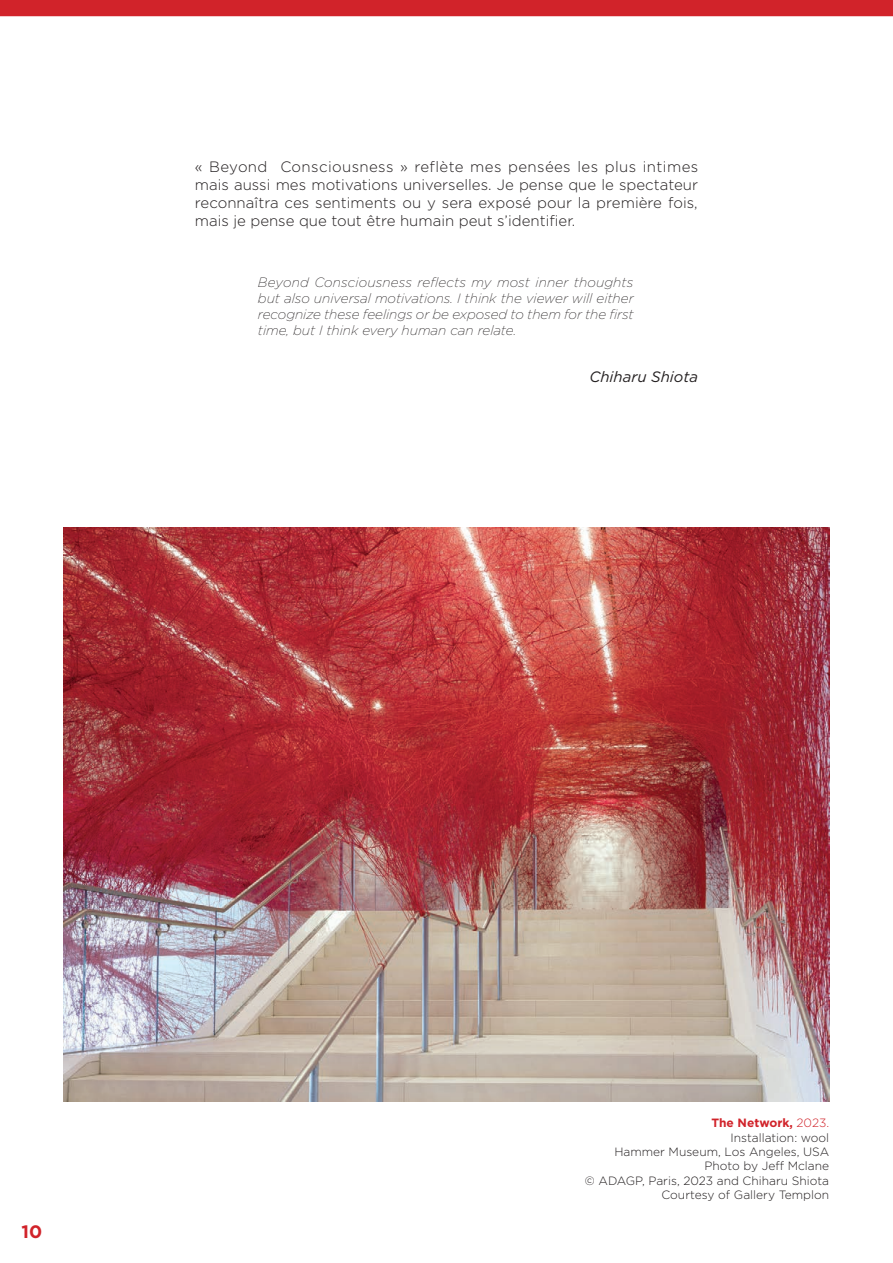
<style>
.page{position:relative;width:893px;height:1263px;background:#fff}
.page>*{position:absolute;margin:0;border:0;box-sizing:border-box;transform-origin:0 0}
.t1{font:700 18px "Gotham";color:#d1232a}
.t2{font:300 15px/18px "Gotham";color:#231f20;text-align:justify}
.t3{font:italic 15px "Gotham";color:#231f20}
.t4{font:italic 200 13.5px/16.2px "Gotham";letter-spacing:-.005em;color:#231f20;text-align:justify}
.t5{font:300 12px/14.4px "Gotham";color:#231f20;text-align:right}
.s1{font-weight:700;color:#d1232a}
.s2{color:#d1232a}
</style>
<div class="page">
<div style="left:0;top:0;width:893px;height:16px;background:#d1232a"></div>
<img style="left:64px;top:527px;width:765px;height:574px">
<p class="t2" style="left:195px;top:158px;width:505px">« Beyond Consciousness » reflète mes pensées les plus intimes mais aussi mes motivations universelles. Je pense que le spectateur reconnaîtra ces sentiments ou y sera exposé pour la première fois, mais je pense que tout être humain peut s’identifier.</p>
<p class="t4" style="left:258px;top:274px;width:377px">Beyond Consciousness reflects my most inner thoughts but also universal motivations. I think the viewer will either recognize these feelings or be exposed to them for the first time, but I think every human can relate.</p>
<p class="t3" style="left:589px;top:369px;width:110px">Chiharu Shiota</p>
<p class="t1" style="left:22px;top:1221px;width:22px">10</p>
<p class="t5" style="left:585px;top:1115px;width:246px"><span class="s1">The Network,</span> <span class="s2">2023.<br></span>Installation: wool<br>Hammer Museum, Los Angeles, USA<br>Photo by Jeff Mclane<br>© ADAGP, Paris, 2023 and Chiharu Shiota<br>Courtesy of Gallery Templon</p>
</div>
